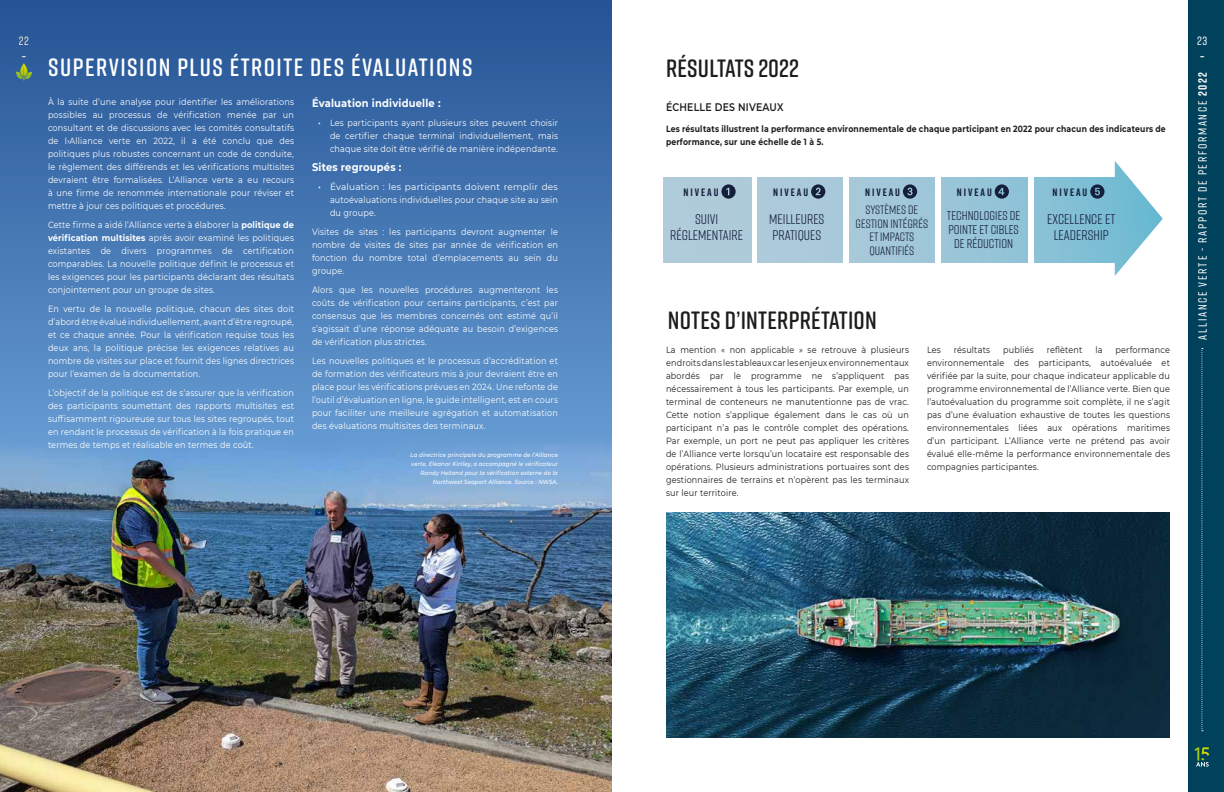
<style>
.page{position:relative;width:1224px;height:792px;background:#fff}
.page>*{position:absolute;margin:0;border:0;box-sizing:border-box;transform-origin:0 0}
.t1{font:600 25px "Rift Soft";letter-spacing:.06em;color:#fff}
.t2{font:600 25px "Rift Soft";letter-spacing:.01em;color:#1d1d1b}
.t3{font:14px/15.5px "Rift";color:#141f3c;text-align:center}
.t4{font:12.7px/14.1px "Rift";color:#141f3c;text-align:center}
.t5{font:12.1px/13.5px "Rift";color:#141f3c;text-align:center}
._1__Grand_titre{font:500 12px "Rift Soft";letter-spacing:.14em;color:#fff}
._1__Grand_titre-2{font:700 12px "Rift Soft";color:#fff}
.t6{font:700 11px "Montserrat";letter-spacing:.02em;color:#fff;scale:.9 1}
.t7{font:600 11px "Montserrat";letter-spacing:.025em;color:#1d1d1b;scale:.85 1}
.t8{font:700 10.7px "Rift";letter-spacing:.18em;color:#141f3c}
.t9{font:9px/13px "Montserrat";letter-spacing:.02em;color:#fff;text-align:justify;scale:.9 1}
.t10{font:9px/13px "Montserrat";letter-spacing:.02em;color:#1d1d1b;text-align:justify;scale:.9 1}
.t11{font:700 9px/13px "Montserrat";letter-spacing:.025em;color:#1d1d1b;scale:.85 1}
.t12{font:9px/13px "Montserrat";letter-spacing:.02em;color:#fff;text-align:justify}
.t13{font:italic 500 6px/9px "Montserrat";letter-spacing:.02em;color:#fff;text-align:right;scale:.9 1}
.s1{font-weight:700}
.s2{font-weight:500}
</style>
<div class="page">
<div style="left:0;top:0;width:612px;height:464px;background:linear-gradient(to bottom,#255394,#689ed5)"></div>
<img style="left:0;top:424px;width:612px;height:368px">
<img style="left:666px;top:512px;width:504px;height:226px">
<div style="left:1188px;top:0;width:36px;height:792px;background:#00425c"></div>
<svg style="left:16px;top:63px;width:16px;height:18px"></svg>
<svg style="left:1201px;top:348px;width:2px;height:383px"></svg>
<svg style="left:1195px;top:747px;width:14px;height:20px"></svg>
<svg style="left:1115px;top:161px;width:48px;height:115px"></svg>
<div style="left:663px;top:178px;width:88px;height:84px;background:#afcbda"></div>
<div style="left:757px;top:178px;width:86px;height:84px;background:#abcada"></div>
<div style="left:850px;top:178px;width:85px;height:84px;background:#a3c8d9"></div>
<div style="left:942px;top:178px;width:85px;height:84px;background:#96c4d7"></div>
<div style="left:1034px;top:178px;width:92px;height:84px;background:#81bfd5"></div>
<svg style="left:721px;top:184px;width:15px;height:15px"></svg>
<svg style="left:811px;top:184px;width:14px;height:15px"></svg>
<svg style="left:903px;top:184px;width:14px;height:15px"></svg>
<svg style="left:995px;top:184px;width:14px;height:15px"></svg>
<svg style="left:1090px;top:184px;width:15px;height:15px"></svg>
<p class="_1__Grand_titre" style="left:19px;top:33px;width:12px">22</p>
<p class="_1__Grand_titre-2" style="left:22px;top:49px;width:6px">–</p>
<p class="t1" style="left:48px;top:49px;width:426px">SUPERVISION PLUS ÉTROITE DES ÉVALUATIONS</p>
<p class="t9" style="left:48px;top:95px;width:275px">À la suite d’une analyse pour identifier les améliorations possibles au processus de vérification menée par un consultant et de discussions avec les comités consultatifs de l›Alliance verte en 2022, il a été conclu que des politiques plus robustes concernant un code de conduite, le règlement des différends et les vérifications multisites devraient être formalisées. L’Alliance verte a eu recours à une firme de renommée internationale pour réviser et mettre à jour ces politiques et procédures.</p>
<p class="t9" style="left:48px;top:218px;width:275px">Cette firme a aidé l’Alliance verte à élaborer la <span class="s1">politique de vérification multisites</span> après avoir examiné les politiques existantes de divers programmes de certification comparables. La nouvelle politique définit le processus et les exigences pour les participants déclarant des résultats conjointement pour un groupe de sites.</p>
<p class="t9" style="left:48px;top:302px;width:275px">En vertu de la nouvelle politique, chacun des sites doit d’abord être évalué individuellement, avant d’être regroupé, et ce chaque année. Pour la vérification requise tous les deux ans, la politique précise les exigences relatives au nombre de visites sur place et fournit des lignes directrices pour l’examen de la documentation.</p>
<p class="t9" style="left:48px;top:386px;width:275px">L’objectif de la politique est de s’assurer que la vérification des participants soumettant des rapports multisites est suffisamment rigoureuse sur tous les sites regroupés, tout en rendant le processus de vérification à la fois pratique en termes de temps et réalisable en termes de coût.</p>
<p class="t6" style="left:312px;top:95px;width:144px">Évaluation individuelle :</p>
<p class="t9" style="left:330px;top:116px;width:255px;text-indent:-12px"><span class="s2">•</span> Les participants ayant plusieurs sites peuvent choisir de certifier chaque terminal individuellement, mais chaque site doit être vérifié de manière indépendante.</p>
<p class="t6" style="left:312px;top:159px;width:101px">Sites regroupés :</p>
<p class="t12" style="left:330px;top:180px;width:230px;text-indent:-12px"><span class="s2">•</span> Évaluation : les participants doivent remplir des autoévaluations individuelles pour chaque site au sein du groupe.</p>
<p class="t9" style="left:312px;top:225px;width:275px">Visites de sites : les participants devront augmenter le nombre de visites de sites par année de vérification en fonction du nombre total d’emplacements au sein du groupe.</p>
<p class="t9" style="left:312px;top:283px;width:275px">Alors que les nouvelles procédures augmenteront les coûts de vérification pour certains participants, c’est par consensus que les membres concernés ont estimé qu’il s’agissait d’une réponse adéquate au besoin d’exigences de vérification plus strictes.</p>
<p class="t9" style="left:312px;top:354px;width:275px">Les nouvelles politiques et le processus d’accréditation et de formation des vérificateurs mis à jour devraient être en place pour les vérifications prévues en 2024. Une refonte de l’outil d’évaluation en ligne, le guide intelligent, est en cours pour faciliter une meilleure agrégation et automatisation des évaluations multisites des terminaux.</p>
<p class="t13" style="left:411px;top:450px;width:165px">La directrice principale du programme de l’Alliance verte, Eleanor Kirtley, a accompagné le vérificateur Randy Helland pour la vérification externe de la Northwest Seaport Alliance. Source : NWSA.</p>
<p class="t2" style="left:666px;top:51px;width:134px">RÉSULTATS 2022</p>
<p class="t7" style="left:666px;top:100px;width:140px">ÉCHELLE DES NIVEAUX</p>
<p class="t11" style="left:666px;top:122px;width:590px">Les résultats illustrent la performance environnementale de chaque participant en 2022 pour chacun des indicateurs de performance, sur une échelle de 1 à 5.</p>
<p class="t8" style="left:684px;top:184px;width:36px">NIVEAU</p>
<p class="t8" style="left:773px;top:184px;width:36px">NIVEAU</p>
<p class="t8" style="left:865px;top:184px;width:36px">NIVEAU</p>
<p class="t8" style="left:957px;top:184px;width:36px">NIVEAU</p>
<p class="t8" style="left:1052px;top:184px;width:36px">NIVEAU</p>
<p class="t3" style="left:670px;top:211px;width:74px">SUIVI<br>RÉGLEMENTAIRE</p>
<p class="t3" style="left:769px;top:211px;width:57px;text-align:left">MEILLEURES<br>PRATIQUES</p>
<p class="t5" style="left:856px;top:203px;width:74px">SYSTÈMES DE<br>GESTION INTÉGRÉS<br>ET IMPACTS<br>QUANTIFIÉS</p>
<p class="t4" style="left:947px;top:208px;width:75px">TECHNOLOGIES DE<br>POINTE ET CIBLES<br>DE RÉDUCTION</p>
<p class="t3" style="left:1047px;top:211px;width:70px">EXCELLENCE ET<br>LEADERSHIP</p>
<p class="t2" style="left:668px;top:303px;width:211px">NOTES D’INTERPRÉTATION</p>
<p class="t10" style="left:666px;top:343px;width:272px">La mention « non applicable » se retrouve à plusieurs endroits dans les tableaux car les enjeux environnementaux abordés par le programme ne s’appliquent pas nécessairement à tous les participants. Par exemple, un terminal de conteneurs ne manutentionne pas de vrac.<br>Cette notion s’applique également dans le cas où un participant n’a pas le contrôle complet des opérations.<br>Par exemple, un port ne peut pas appliquer les critères de l’Alliance verte lorsqu’un locataire est responsable des opérations. Plusieurs administrations portuaires sont des gestionnaires de terrains et n’opèrent pas les terminaux sur leur territoire.</p>
<p class="t10" style="left:927px;top:343px;width:17px">Les</p>
<p class="t10" style="left:954px;top:343px;width:42px">résultats</p>
<p class="t10" style="left:1003px;top:343px;width:36px">publiés</p>
<p class="t10" style="left:1047px;top:343px;width:41px">reflètent</p>
<p class="t10" style="left:1095px;top:343px;width:9px">la</p>
<p class="t10" style="left:927px;top:343px;width:272px;text-indent:189px">performance environnementale des participants, autoévaluée et vérifiée par la suite, pour chaque indicateur applicable du programme environnemental de l’Alliance verte. Bien que l’autoévaluation du programme soit complète, il ne s’agit pas d’une évaluation exhaustive de toutes les questions environnementales liées aux opérations maritimes d’un participant. L’Alliance verte ne prétend pas avoir évalué elle-même la performance environnementale des compagnies participantes.</p>
<h3 class="_1__Grand_titre" style="left:1197px;top:33px;width:12px">23</h3>
<h3 class="_1__Grand_titre-2" style="left:1200px;top:49px;width:6px">–</h3>
<h3 class="_1__Grand_titre" style="left:1194px;top:340px;width:269px;rotate:-90deg">ALLIANCE VERTE - RAPPORT DE PERFORMANCE <span class="s1">2022</span></h3>
</div>
